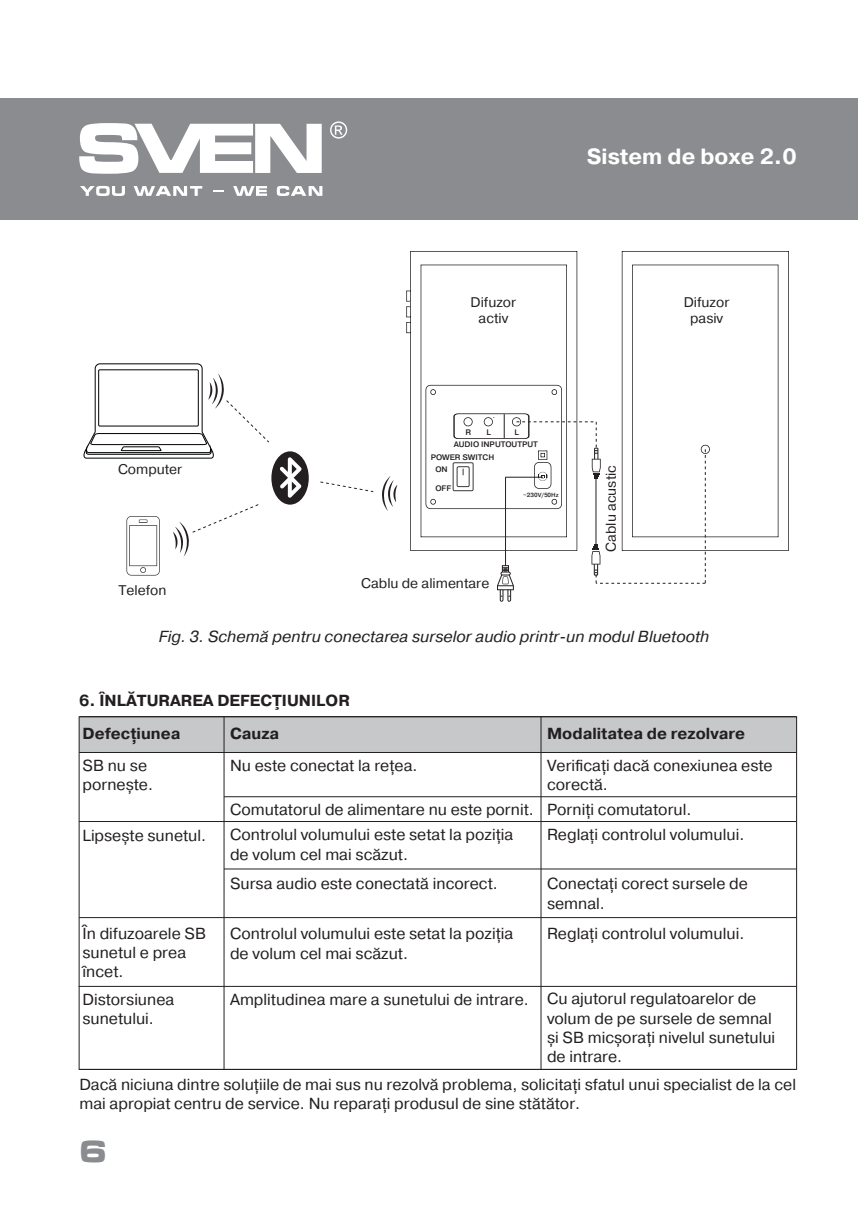
<style>
.page{position:relative;width:862px;height:1227px;background:#fff}
.page>*{position:absolute;margin:0;border:0;box-sizing:border-box;transform-origin:0 0}
.t1{font:700 30px "Micra";color:#8a8c8f}
.t2{font:700 22px "Pragmatica";color:#fff}
.t3{font:16px/19.2px "Pragmatica";color:#231f20}
.t4{font:italic 16px "Pragmatica";color:#231f20}
.t5{font:700 16px "Pragmatica";color:#231f20}
.t6{font:14px/16.8px "Pragmatica";color:#231f20;text-align:center}
.t7{font:500 8px/12.2px "Pragmatica";color:#231f20}
.t8{font:500 6px "Pragmatica";color:#231f20}
</style>
<div class="page">
<div style="left:271px;top:451px;width:37px;height:54px;background:#231f20;border-radius:50%"></div>
<svg style="left:280px;top:457px;width:21px;height:41px"></svg>
<svg style="left:126px;top:516px;width:34px;height:59px"></svg>
<svg style="left:382px;top:476px;width:15px;height:35px"></svg>
<svg style="left:173px;top:504px;width:86px;height:53px"></svg>
<svg style="left:83px;top:363px;width:186px;height:96px"></svg>
<svg style="left:320px;top:481px;width:54px;height:11px"></svg>
<svg style="left:410px;top:251px;width:167px;height:300px"></svg>
<svg style="left:621px;top:251px;width:167px;height:300px"></svg>
<svg style="left:406px;top:291px;width:5px;height:42px"></svg>
<svg style="left:420px;top:265px;width:358px;height:337px"></svg>
<div style="left:0;top:98px;width:857px;height:121px;background:#8a8c8f"></div>
<svg style="left:79px;top:123px;width:242px;height:51px"></svg>
<svg style="left:330px;top:121px;width:17px;height:18px"></svg>
<svg style="left:80px;top:186px;width:45px;height:10px"></svg>
<svg style="left:133px;top:186px;width:69px;height:10px"></svg>
<svg style="left:213px;top:190px;width:10px;height:2px"></svg>
<svg style="left:233px;top:186px;width:34px;height:10px"></svg>
<svg style="left:277px;top:186px;width:45px;height:10px"></svg>
<div style="left:79px;top:717px;width:717px;height:35px;background:#c7c8ca"></div>
<hr style="left:79px;top:752px;width:717px;height:1px;background:#231f20">
<hr style="left:79px;top:821px;width:717px;height:1px;background:#231f20">
<hr style="left:224px;top:869px;width:572px;height:1px;background:#231f20">
<hr style="left:79px;top:917px;width:717px;height:1px;background:#231f20">
<hr style="left:79px;top:986px;width:717px;height:1px;background:#231f20">
<hr style="left:224px;top:796px;width:572px;height:1px;background:#231f20">
<hr style="left:223px;top:717px;width:1px;height:352px;background:#231f20">
<hr style="left:540px;top:717px;width:1px;height:352px;background:#231f20">
<h2 class="t2" style="left:586px;top:143px;width:211px">Sistem de boxe 2.0</h2>
<p class="t6" style="left:118px;top:461px;width:66px">Computer</p>
<p class="t6" style="left:118px;top:582px;width:49px">Telefon</p>
<p class="t6" style="left:470px;top:294px;width:47px">Difuzor activ</p>
<p class="t6" style="left:683px;top:294px;width:47px">Difuzor pasiv</p>
<p class="t7" style="left:465px;top:426px;width:7px">R</p>
<p class="t7" style="left:486px;top:426px;width:6px">L</p>
<p class="t7" style="left:514px;top:426px;width:6px">L</p>
<p class="t7" style="left:435px;top:451px;width:60px;text-indent:-5px">POWER SWITCH<br>ON</p>
<p class="t7" style="left:435px;top:482px;width:17px">OFF</p>
<p class="t7" style="left:453px;top:438px;width:86px">AUDIO INPUTOUTPUT</p>
<p class="t8" style="left:523px;top:491px;width:37px">~230V/50Hz</p>
<p class="t6" style="left:361px;top:575px;width:130px">Cablu de alimentare</p>
<p class="t6" style="left:602px;top:552px;width:88px;rotate:-90deg">Cablu acustic</p>
<p class="t4" style="left:159px;top:626px;width:552px">Fig. 3. Schemă pentru conectarea surselor audio printr-un modul Bluetooth</p>
<p class="t5" style="left:79px;top:690px;width:272px">6. ÎNLĂTURAREA DEFECŢIUNILOR</p>
<p class="t5" style="left:82px;top:723px;width:99px">Defecţiunea</p>
<p class="t3" style="left:82px;top:756px;width:72px">SB nu se pornește.</p>
<p class="t3" style="left:82px;top:826px;width:125px">Lipsește sunetul.</p>
<p class="t3" style="left:82px;top:924px;width:125px">În difuzoarele SB sunetul e prea încet.</p>
<p class="t3" style="left:82px;top:990px;width:93px">Distorsiunea sunetului.</p>
<p class="t5" style="left:230px;top:723px;width:51px">Cauza</p>
<p class="t3" style="left:230px;top:756px;width:189px">Nu este conectat la reţea.</p>
<p class="t3" style="left:230px;top:797px;width:305px;line-height:25.8px">Comutatorul de alimentare nu este pornit.<br>Controlul volumului este setat la poziţia</p>
<p class="t3" style="left:230px;top:840px;width:269px;line-height:29.8px">de volum cel mai scăzut.<br>Sursa audio este conectată incorect.</p>
<p class="t3" style="left:230px;top:925px;width:284px">Controlul volumului este setat la poziţia de volum cel mai scăzut.</p>
<p class="t3" style="left:230px;top:990px;width:300px">Amplitudinea mare a sunetului de intrare.</p>
<p class="t5" style="left:547px;top:723px;width:200px">Modalitatea de rezolvare</p>
<p class="t3" style="left:547px;top:756px;width:227px">Verificaţi dacă conexiunea este corectă.</p>
<p class="t3" style="left:547px;top:797px;width:199px;line-height:25.6px">Porniţi comutatorul.<br>Reglaţi controlul volumului.</p>
<p class="t3" style="left:547px;top:874px;width:202px">Conectaţi corect sursele de semnal.</p>
<p class="t3" style="left:547px;top:924px;width:199px">Reglaţi controlul volumului.</p>
<p class="t3" style="left:547px;top:989px;width:229px">Cu ajutorul regulatoarelor de volum de pe sursele de semnal și SB micșoraţi nivelul sunetului de intrare.</p>
<p class="t3" style="left:79px;top:1075px;width:717px">Dacă niciuna dintre soluţiile de mai sus nu rezolvă problema, solicitaţi sfatul unui specialist de la cel mai apropiat centru de service. Nu reparaţi produsul de sine stătător.</p>
<h1 class="t1" style="left:78px;top:1136px;width:32px">6</h1>
</div>
